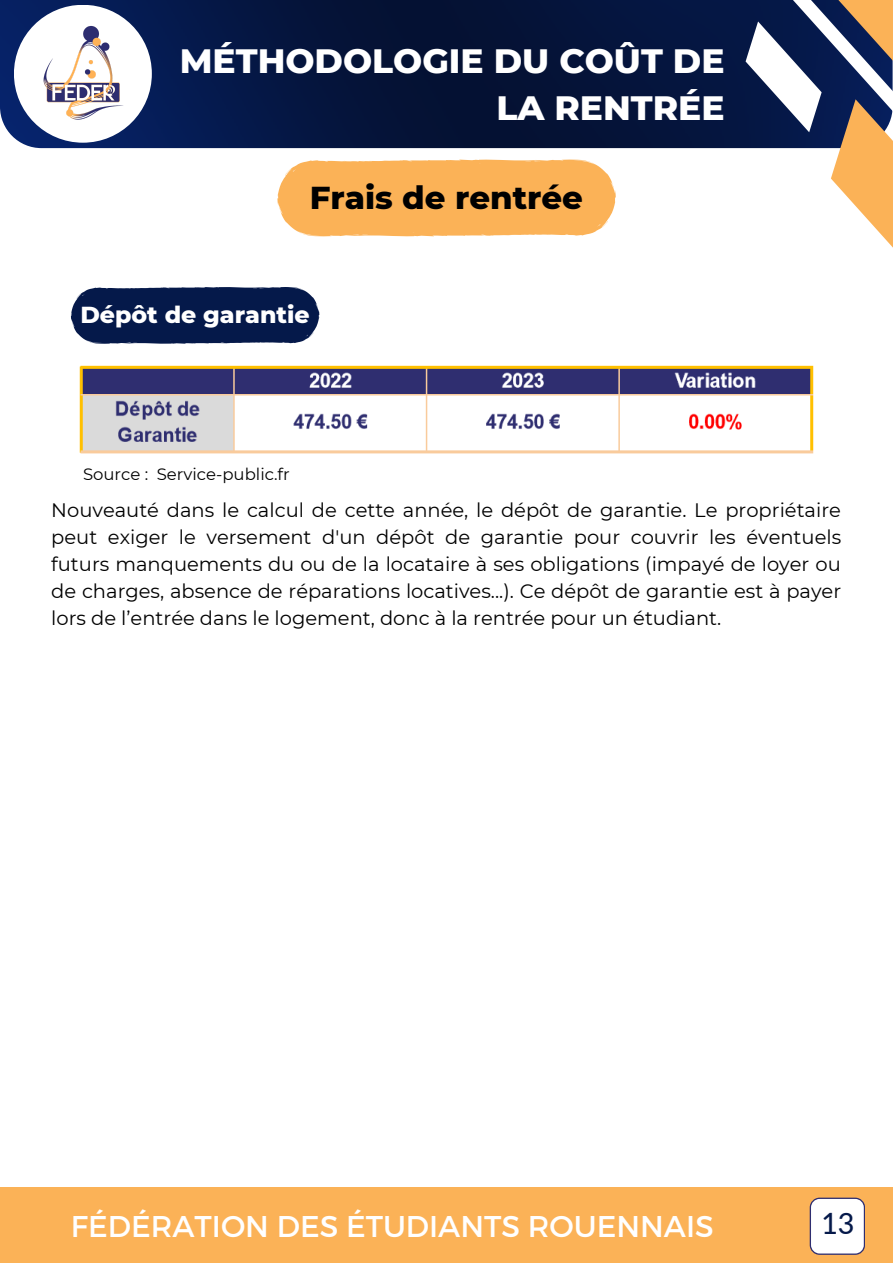
<style>
.page{position:relative;width:893px;height:1264px;background:#fff}
.page>*{position:absolute;margin:0;border:0;box-sizing:border-box;transform-origin:0 0}
.t1{font:800 34.5px/47.2px "Montserrat";color:#fff;text-align:right}
.t2{font:33px "Carlito";color:#05194a}
.t3{font:800 32.4px "Montserrat";color:#000}
.t4{font:30px "Montserrat";color:#fff}
.t5{font:800 23.7px "Montserrat";color:#fff}
.t6{font:19.5px/27px "Montserrat";color:#000;text-align:justify}
.t7{font:16.5px "Montserrat";color:#000}
</style>
<div class="page">
<img style="left:0;top:0;width:688px;height:148px">
<div style="left:688px;top:0;width:43px;height:149px;background:#051641"></div>
<svg style="left:731px;top:0;width:161px;height:247px"></svg>
<div style="left:14px;top:5px;width:138px;height:138px;background:#fff;border-radius:50%"></div>
<img style="left:29px;top:19px;width:109px;height:109px">
<div style="left:0;top:1187px;width:892px;height:75px;background:#fbb257"></div>
<svg style="left:809px;top:1197px;width:56px;height:57px;background:#efecec"></svg>
<svg style="left:277px;top:159px;width:338px;height:78px;background:#fbb865"></svg>
<svg style="left:71px;top:287px;width:248px;height:57px;background:#172957"></svg>
<img style="left:79px;top:365px;width:735px;height:89px">
<p class="t1" style="left:180px;top:37px;width:546px">MÉTHODOLOGIE DU COÛT DE<br>LA RENTRÉE</p>
<p class="t3" style="left:309px;top:177px;width:275px">Frais de rentrée</p>
<p class="t5" style="left:80px;top:300px;width:231px">Dépôt de garantie</p>
<p class="t7" style="left:83px;top:464px;width:208px">Source : Service-public.fr</p>
<p class="t6" style="left:51px;top:497px;width:791px">Nouveauté dans le calcul de cette année, le dépôt de garantie. Le propriétaire peut exiger le versement d'un dépôt de garantie pour couvrir les éventuels futurs manquements du ou de la locataire à ses obligations (impayé de loyer ou de charges, absence de réparations locatives...). Ce dépôt de garantie est à payer lors de l’entrée dans le logement, donc à la rentrée pour un étudiant.</p>
<p class="t4" style="left:71px;top:1206px;width:644px">FÉDÉRATION DES ÉTUDIANTS ROUENNAIS</p>
<p class="t2" style="left:820px;top:1208px;width:35px">13</p>
</div>
